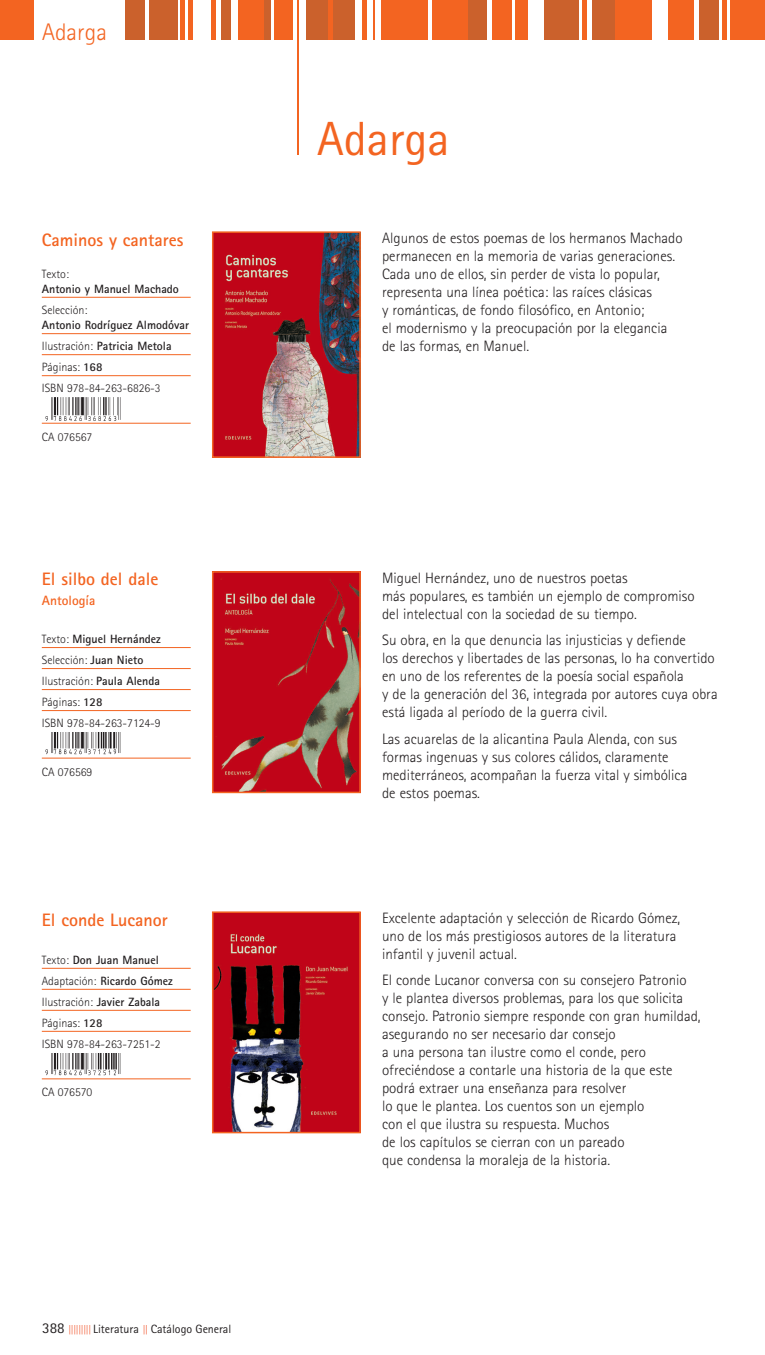
<style>
.page{position:relative;width:765px;height:1355px;background:#fff}
.page>*{position:absolute;margin:0;border:0;box-sizing:border-box;transform-origin:0 0}
.t1{font:48px "Rotis Sans Serif";color:#f36421}
.t2{font:300 24px "Rotis Sans Serif";color:#f36421}
.t3{font:700 18px "Rotis Sans Serif";color:#f36421}
.t4{font:300 15px/18px "Rotis Sans Serif";color:#231f20}
.t5{font:700 13.5px "Rotis Sans Serif";color:#f36421}
.t6{font:300 12px/21px "Rotis Sans Serif";color:#231f20}
.t7{font:700 12px/21px "Rotis Sans Serif";color:#231f20}
.t8{font:12px "Rotis Sans Serif";letter-spacing:-.005em;color:#231f20}
.s1{font-weight:300}
.s2{font-weight:700}
.s3{font-size:15px}
.s4{font-weight:300;font-size:10.5px;color:#f04d22}
</style>
<div class="page">
<div style="left:180px;top:0;width:5px;height:40px;background:#f36421"></div>
<div style="left:149px;top:0;width:12px;height:40px;background:#cb612c"></div>
<div style="left:125px;top:0;width:20px;height:40px;background:#cb612c"></div>
<div style="left:158px;top:0;width:19px;height:40px;background:#cb612c"></div>
<div style="left:0;top:0;width:34px;height:40px;background:#f36421"></div>
<hr style="left:189px;top:0;width:4px;height:40px;background:#f36421">
<hr style="left:211px;top:0;width:4px;height:40px;background:#f36421">
<div style="left:221px;top:0;width:9px;height:40px;background:#cb612c"></div>
<div style="left:318px;top:0;width:37px;height:40px;background:#cb612c"></div>
<svg style="left:263px;top:0;width:7px;height:40px"></svg>
<div style="left:274px;top:0;width:18px;height:40px;background:#f36421"></div>
<div style="left:238px;top:0;width:25px;height:40px;background:#f36421"></div>
<div style="left:306px;top:0;width:19px;height:40px;background:#cb612c"></div>
<div style="left:515px;top:0;width:13px;height:40px;background:#f36421"></div>
<hr style="left:362px;top:0;width:4px;height:40px;background:#f36421">
<div style="left:328px;top:0;width:5px;height:40px;background:#f36421"></div>
<div style="left:381px;top:0;width:46px;height:40px;background:#f36421"></div>
<div style="left:461px;top:0;width:26px;height:40px;background:#cb612c"></div>
<div style="left:544px;top:0;width:35px;height:40px;background:#cb612c"></div>
<div style="left:592px;top:0;width:35px;height:40px;background:#cb612c"></div>
<div style="left:432px;top:0;width:35px;height:40px;background:#f36421"></div>
<div style="left:492px;top:0;width:19px;height:40px;background:#f36421"></div>
<hr style="left:582px;top:0;width:4px;height:40px;background:#f36421">
<div style="left:615px;top:0;width:36px;height:40px;background:#f36421"></div>
<div style="left:668px;top:0;width:26px;height:40px;background:#f36421"></div>
<div style="left:699px;top:0;width:20px;height:40px;background:#cb612c"></div>
<hr style="left:722px;top:0;width:4px;height:40px;background:#f36421">
<div style="left:730px;top:0;width:35px;height:40px;background:#f36421"></div>
<hr style="left:297px;top:0;width:2px;height:154px;background:#f36421">
<hr style="left:373px;top:0;width:2px;height:40px;background:#f36421">
<hr style="left:42px;top:297px;width:149px;height:1px;background:#f36421">
<hr style="left:42px;top:333px;width:149px;height:1px;background:#f36421">
<hr style="left:42px;top:354px;width:149px;height:1px;background:#f36421">
<hr style="left:42px;top:375px;width:149px;height:1px;background:#f36421">
<hr style="left:42px;top:423px;width:149px;height:1px;background:#f36421">
<img style="left:45px;top:397px;width:76px;height:24px">
<img style="left:215px;top:234px;width:143px;height:221px">
<div style="left:212px;top:231px;width:149px;height:227px;border:2px solid #f36421"></div>
<hr style="left:42px;top:647px;width:149px;height:1px;background:#f36421">
<hr style="left:42px;top:668px;width:149px;height:1px;background:#f36421">
<hr style="left:42px;top:689px;width:149px;height:1px;background:#f36421">
<hr style="left:42px;top:710px;width:149px;height:1px;background:#f36421">
<hr style="left:42px;top:758px;width:149px;height:1px;background:#f36421">
<img style="left:45px;top:732px;width:76px;height:23px">
<img style="left:215px;top:574px;width:143px;height:216px">
<div style="left:212px;top:571px;width:149px;height:222px;border:2px solid #f36421"></div>
<hr style="left:42px;top:968px;width:149px;height:1px;background:#f36421">
<hr style="left:42px;top:989px;width:149px;height:1px;background:#f36421">
<hr style="left:42px;top:1010px;width:149px;height:1px;background:#f36421">
<hr style="left:42px;top:1031px;width:149px;height:1px;background:#f36421">
<hr style="left:42px;top:1078px;width:149px;height:1px;background:#f36421">
<img style="left:45px;top:1053px;width:76px;height:23px">
<img style="left:215px;top:914px;width:143px;height:216px">
<div style="left:212px;top:911px;width:149px;height:222px;border:2px solid #f36421"></div>
<h2 class="t2" style="left:42px;top:18px;width:66px">Adarga</h2>
<p class="t3" style="left:42px;top:228px;width:143px">Caminos y cantares</p>
<p class="t6" style="left:42px;top:263px;width:29px">Texto:</p>
<p class="t7" style="left:42px;top:278px;width:139px">Antonio y Manuel Machado</p>
<p class="t6" style="left:42px;top:299px;width:47px">Selección:</p>
<p class="t7" style="left:42px;top:314px;width:149px">Antonio Rodríguez Almodóvar<br><span class="s1">Ilustración:</span> Patricia Metola<br><span class="s1">Páginas:</span> 168<br><span class="s1">ISBN 978-84-263-6826-3</span></p>
<p class="t6" style="left:42px;top:426px;width:52px">CA 076567</p>
<p class="t3" style="left:42px;top:568px;width:118px">El silbo del dale</p>
<p class="t5" style="left:42px;top:592px;width:55px">Antología</p>
<p class="t6" style="left:42px;top:628px;width:121px">Texto: <span class="s2">Miguel Hernández<br></span>Selección: <span class="s2">Juan Nieto<br></span>Ilustración: <span class="s2">Paula Alenda<br></span>Páginas: <span class="s2">128<br></span>ISBN 978-84-263-7124-9</p>
<p class="t6" style="left:42px;top:761px;width:52px">CA 076569</p>
<p class="t3" style="left:42px;top:908px;width:128px">El conde Lucanor</p>
<p class="t6" style="left:42px;top:949px;width:133px">Texto: <span class="s2">Don Juan Manuel<br></span>Adaptación: <span class="s2">Ricardo Gómez<br></span>Ilustración: <span class="s2">Javier Zabala<br></span>Páginas: <span class="s2">128<br></span>ISBN 978-84-263-7251-2</p>
<p class="t6" style="left:42px;top:1081px;width:52px">CA 076570</p>
<p class="t8" style="left:42px;top:1321px;width:191px"><span class="s3">388</span> <span class="s4">|||||||||</span> Literatura <span class="s4">||</span> Catálogo General</p>
<h1 class="t1" style="left:317px;top:110px;width:134px">Adarga</h1>
<p class="t4" style="left:382px;top:229px;width:302px">Algunos de estos poemas de los hermanos Machado permanecen en la memoria de varias generaciones.<br>Cada uno de ellos, sin perder de vista lo popular, representa una línea poética: las raíces clásicas<br>y románticas, de fondo filosófico, en Antonio;<br>el modernismo y la preocupación por la elegancia de las formas, en Manuel.</p>
<p class="t4" style="left:382px;top:568px;width:314px">Miguel Hernández, uno de nuestros poetas<br>más populares, es también un ejemplo de compromiso del intelectual con la sociedad de su tiempo.</p>
<p class="t4" style="left:382px;top:631px;width:337px">Su obra, en la que denuncia las injusticias y defiende<br>los derechos y libertades de las personas, lo ha convertido en uno de los referentes de la poesía social española<br>y de la generación del 36, integrada por autores cuya obra está ligada al período de la guerra civil.</p>
<p class="t4" style="left:382px;top:729px;width:307px">Las acuarelas de la alicantina Paula Alenda, con sus formas ingenuas y sus colores cálidos, claramente mediterráneos, acompañan la fuerza vital y simbólica de estos poemas.</p>
<p class="t4" style="left:382px;top:909px;width:300px">Excelente adaptación y selección de Ricardo Gómez, uno de los más prestigiosos autores de la literatura infantil y juvenil actual.</p>
<p class="t4" style="left:382px;top:971px;width:320px">El conde Lucanor conversa con su consejero Patronio<br>y le plantea diversos problemas, para los que solicita consejo. Patronio siempre responde con gran humildad, asegurando no ser necesario dar consejo<br>a una persona tan ilustre como el conde, pero ofreciéndose a contarle una historia de la que este podrá extraer una enseñanza para resolver<br>lo que le plantea. Los cuentos son un ejemplo<br>con el que ilustra su respuesta. Muchos<br>de los capítulos se cierran con un pareado<br>que condensa la moraleja de la historia.</p>
</div>
